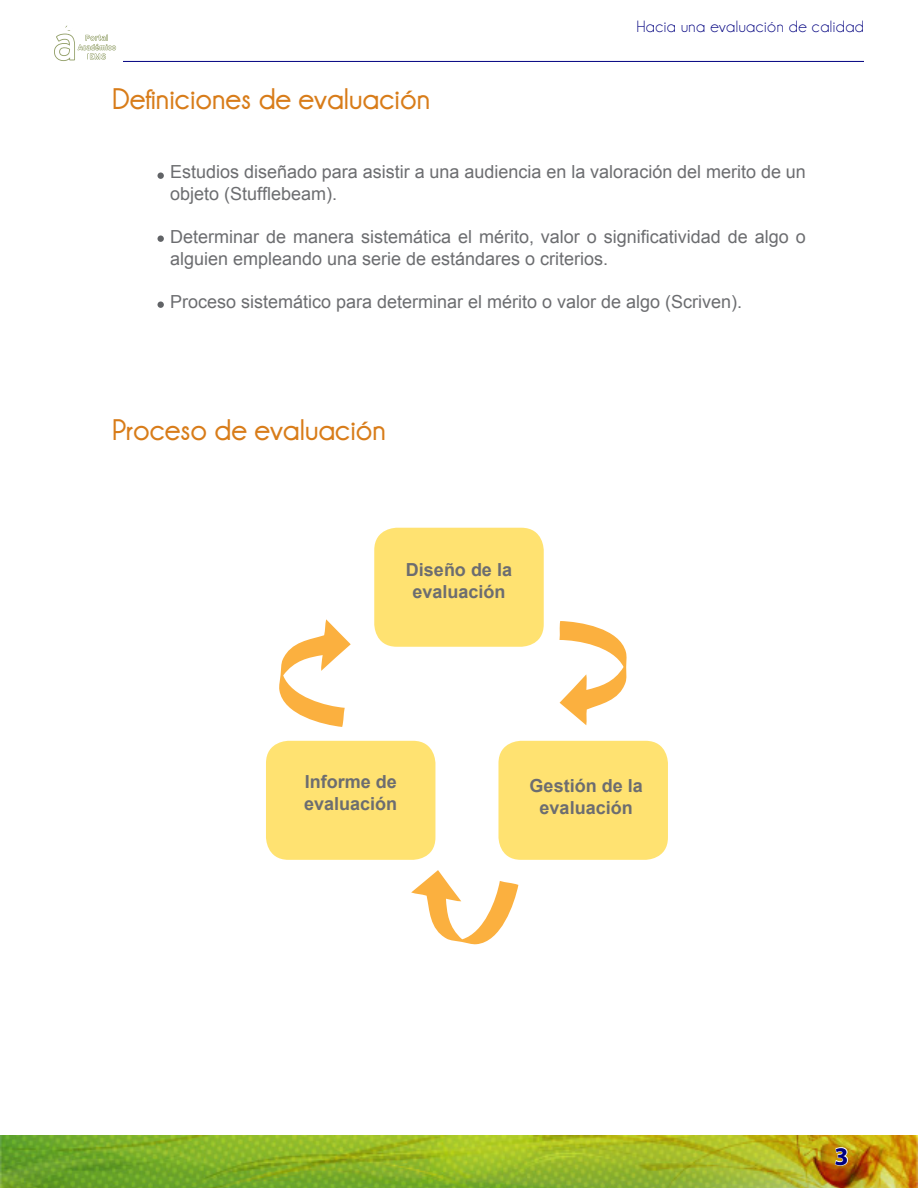
<style>
.page{position:relative;width:918px;height:1188px;background:#fff}
.page>*{position:absolute;margin:0;border:0;box-sizing:border-box;transform-origin:0 0}
.Título_DIANA{font:700 30px "Champagne&Limousines";color:#d87c19}
.Número_Páginas_DIANA{font:700 25.5px "Myriad Pro";color:#000080}
.t1{font:18px/21.6px "Arial";color:#6c6d70}
.t2{font:700 18px/21.6px "Arial";color:#6c6d70;text-align:center}
.Título_pequeño_izqui{font:16.5px "Champagne&Limousines";letter-spacing:.03em;color:#000080}
</style>
<div class="page">
<img style="left:0;top:1135px;width:918px;height:53px">
<svg style="left:834px;top:1146px;width:15px;height:21px"></svg>
<svg style="left:54px;top:25px;width:62px;height:36px"></svg>
<hr style="left:123px;top:61px;width:741px;height:1px;background:#000080">
<div style="left:157px;top:173px;width:7px;height:6px;background:#616366;border-radius:50%"></div>
<div style="left:157px;top:236px;width:7px;height:6px;background:#616366;border-radius:50%"></div>
<div style="left:157px;top:302px;width:7px;height:6px;background:#616366;border-radius:50%"></div>
<div style="left:374px;top:528px;width:170px;height:119px;background:#ffe271;border-radius:22px"></div>
<div style="left:498px;top:741px;width:170px;height:119px;background:#ffe271;border-radius:22px"></div>
<div style="left:266px;top:741px;width:169px;height:119px;background:#ffe271;border-radius:22px"></div>
<svg style="left:559px;top:621px;width:68px;height:104px"></svg>
<svg style="left:411px;top:870px;width:107px;height:75px"></svg>
<svg style="left:279px;top:619px;width:72px;height:108px"></svg>
<p class="Título_DIANA" style="left:112px;top:82px;width:320px">Definiciones de evaluación</p>
<p class="Título_pequeño_izqui" style="left:637px;top:17px;width:229px">Hacia una evaluación de calidad</p>
<p class="t1" style="left:170px;top:161px;width:637px">Estudios diseñado para asistir a una audiencia en la valoración del merito de un objeto (Stufflebeam).</p>
<p class="t1" style="left:170px;top:226px;width:637px">Determinar de manera sistemática el mérito, valor o significatividad de algo o alguien empleando una serie de estándares o criterios.</p>
<p class="t1" style="left:170px;top:291px;width:574px">Proceso sistemático para determinar el mérito o valor de algo (Scriven).</p>
<p class="Título_DIANA" style="left:112px;top:413px;width:275px">Proceso de evaluación</p>
<p class="t2" style="left:406px;top:560px;width:108px">Diseño de la evaluación</p>
<p class="t2" style="left:304px;top:771px;width:95px;text-align:left">Informe de evaluación</p>
<p class="t2" style="left:530px;top:776px;width:115px">Gestión de la evaluación</p>
<p class="Número_Páginas_DIANA" style="left:835px;top:1140px;width:16px">3</p>
</div>
